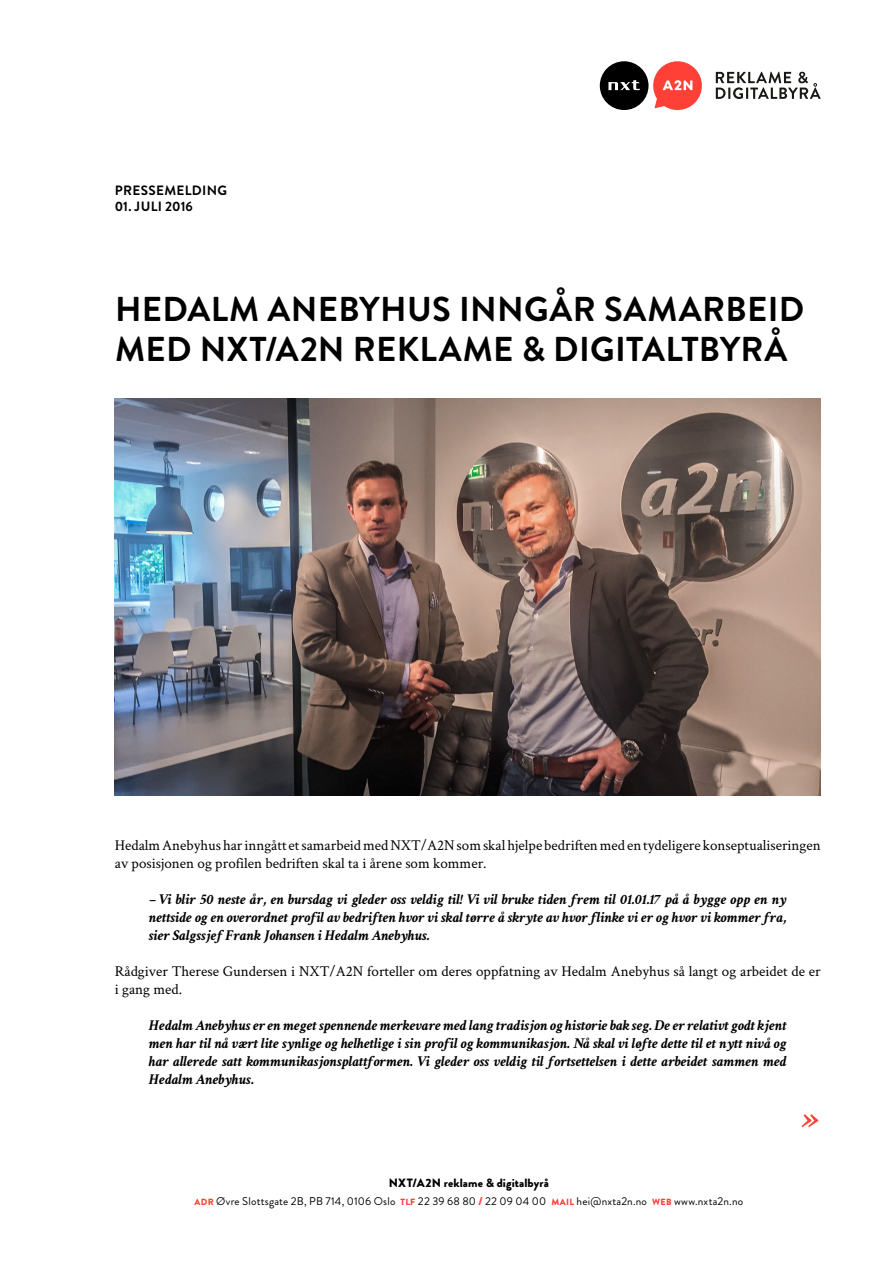
<style>
.page{position:relative;width:893px;height:1263px;background:#fff}
.page>*{position:absolute;margin:0;border:0;box-sizing:border-box;transform-origin:0 0}
.t1{font:700 34.5px/40.5px "Brandon Grotesque";letter-spacing:.01em;color:#000}
.t2{font:italic 700 15px/18px "Crimson Text";color:#000;text-align:justify}
.t3{font:15px/18px "Crimson Text";color:#000}
.t4{font:700 13.5px "Brandon Grotesque";letter-spacing:.025em;color:#000}
.t5{font:700 13.5px "Brandon Grotesque";letter-spacing:.005em;color:#000}
.t6{font:900 12px "Brandon Grotesque";letter-spacing:.01em;color:#000}
.t7{font:11.25px "Brandon Grotesque";letter-spacing:.015em;color:#000}
.s1{font-weight:900;font-size:9px;color:#ff4037}
.s2{font-weight:900;color:#ff4037}
</style>
<div class="page">
<div style="left:600px;top:61px;width:48px;height:49px;background:#000;border-radius:50%"></div>
<svg style="left:608px;top:80px;width:32px;height:10px"></svg>
<svg style="left:716px;top:72px;width:105px;height:27px"></svg>
<svg style="left:653px;top:61px;width:49px;height:49px"></svg>
<img style="left:115px;top:398px;width:706px;height:397px">
<svg style="left:801px;top:1114px;width:17px;height:13px"></svg>
<p class="t4" style="left:115px;top:181px;width:114px">PRESSEMELDING</p>
<p class="t5" style="left:115px;top:197px;width:80px">01. JULI 2016</p>
<h1 class="t1" style="left:115px;top:289px;width:691px">HEDALM ANEBYHUS INNGÅR SAMARBEID<br>MED NXT/A2N REKLAME &amp; DIGITALTBYRÅ</h1>
<p class="t3" style="left:115px;top:836px;width:707px">Hedalm Anebyhus har inngått et samarbeid med NXT/A2N som skal hjelpe bedriften med en tydeligere konseptualiseringen av posisjonen og profilen bedriften skal ta i årene som kommer.</p>
<p class="t2" style="left:149px;top:890px;width:639px">– Vi blir 50 neste år, en bursdag vi gleder oss veldig til! Vi vil bruke tiden frem til 01.01.17 på å bygge opp en ny nettside og en overordnet profil av bedriften hvor vi skal tørre å skryte av hvor flinke vi er og hvor vi kommer fra, sier Salgssjef Frank Johansen i Hedalm Anebyhus.</p>
<p class="t3" style="left:115px;top:962px;width:707px">Rådgiver Therese Gundersen i NXT/A2N forteller om deres oppfatning av Hedalm Anebyhus så langt og arbeidet de er i gang med.</p>
<p class="t2" style="left:149px;top:1016px;width:639px">Hedalm Anebyhus er en meget spennende merkevare med lang tradisjon og historie bak seg. De er relativt godt kjent men har til nå vært lite synlige og helhetlige i sin profil og kommunikasjon. Nå skal vi løfte dette til et nytt nivå og har allerede satt kommunikasjonsplattformen. Vi gleder oss veldig til fortsettelsen i dette arbeidet sammen med Hedalm Anebyhus.</p>
<p class="t6" style="left:389px;top:1175px;width:161px">NXT/A2N reklame &amp; digitalbyrå</p>
<p class="t7" style="left:194px;top:1194px;width:550px"><span class="s1">ADR</span> Øvre Slottsgate 2B, PB 714, 0106 Oslo <span class="s1">TLF</span> 22 39 68 80 <span class="s2">/</span> 22 09 04 00 <span class="s1">MAIL</span> hei@nxta2n.no <span class="s1">WEB</span> www.nxta2n.no</p>
</div>
